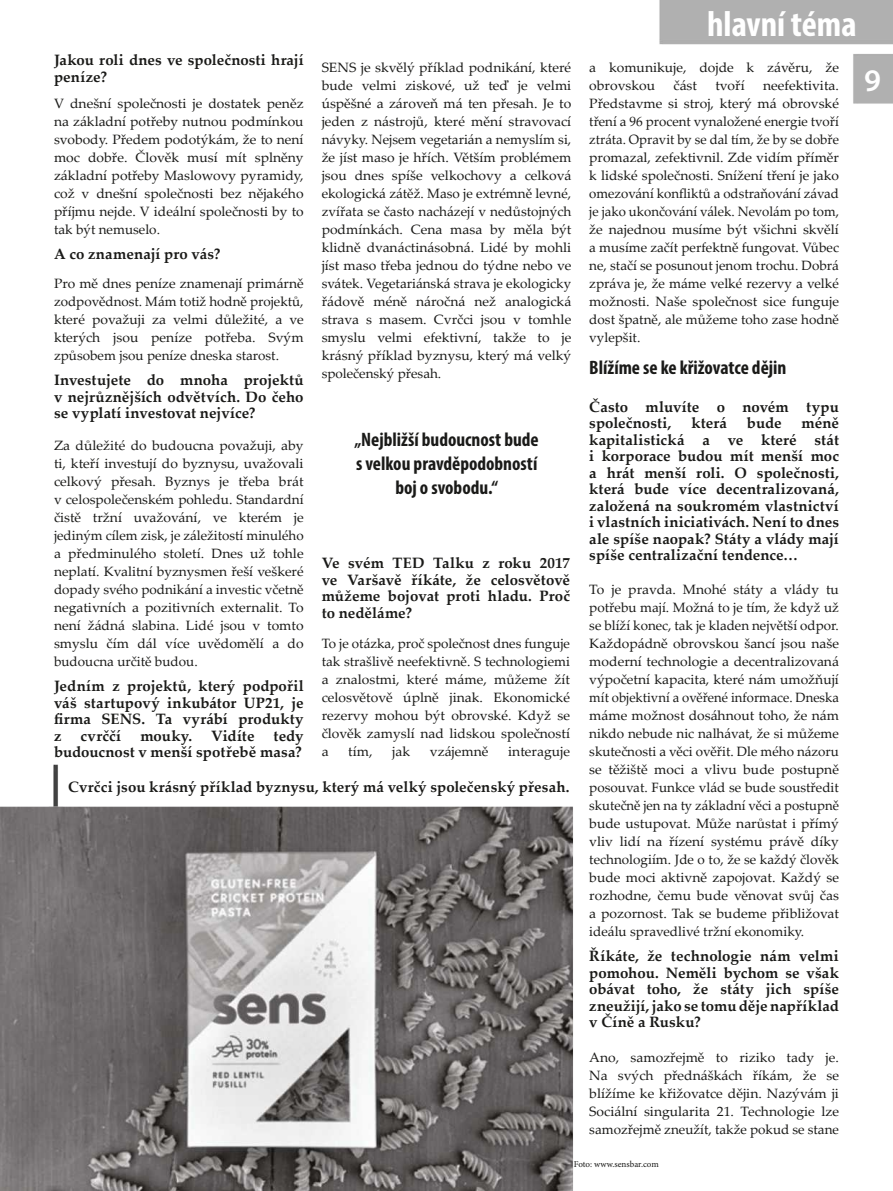
<style>
.page{position:relative;width:893px;height:1191px;background:#fff}
.page>*{position:absolute;margin:0;border:0;box-sizing:border-box;transform-origin:0 0}
.t1{font:700 condensed 36px "Myriad Pro";color:#fff}
.t2{font:600 31.5px "Myriad Pro";color:#fff}
.t3{font:700 condensed 19.5px/24px "Myriad Pro";color:#1a1a18;text-align:center}
.t4{font:700 15px/16.5px "Palatino Linotype";letter-spacing:.005em;color:#1a1a18;text-align:justify}
.t5{font:13.5px/18px "Palatino Linotype";color:#1a1a18;text-align:justify}
.t6{font:9px "Minion Pro";color:#1a1a18}
</style>
<div class="page">
<img style="left:0;top:0;width:893px;height:1191px">
<p class="t4" style="left:54px;top:53px;width:251px">Jakou roli dnes ve společnosti hrají peníze?</p>
<p class="t5" style="left:54px;top:96px;width:251px">V dnešní společnosti je dostatek peněz na základní potřeby nutnou podmínkou svobody. Předem podotýkám, že to není moc dobře. Člověk musí mít splněny základní potřeby Maslowovy pyramidy, což v dnešní společnosti bez nějakého příjmu nejde. V ideální společnosti by to tak být nemuselo.</p>
<p class="t4" style="left:54px;top:247px;width:168px">A co znamenají pro vás?</p>
<p class="t5" style="left:54px;top:276px;width:251px">Pro mě dnes peníze znamenají primárně zodpovědnost. Mám totiž hodně projektů, které považuji za velmi důležité, a ve kterých jsou peníze potřeba. Svým způsobem jsou peníze dneska starost.</p>
<p class="t4" style="left:54px;top:373px;width:251px">Investujete do mnoha projektů v nejrůznějších odvětvích. Do čeho se vyplatí investovat nejvíce?</p>
<p class="t5" style="left:54px;top:438px;width:251px">Za důležité do budoucna považuji, aby ti, kteří investují do byznysu, uvažovali celkový přesah. Byznys je třeba brát v celospolečenském pohledu. Standardní čistě tržní uvažování, ve kterém je jediným cílem zisk, je záležitostí minulého a předminulého století. Dnes už tohle neplatí. Kvalitní byznysmen řeší veškeré dopady svého podnikání a investic včetně negativních a pozitivních externalit. To není žádná slabina. Lidé jsou v tomto smyslu čím dál více uvědomělí a do budoucna určitě budou.</p>
<p class="t4" style="left:54px;top:679px;width:251px">Jedním z projektů, který podpořil váš startupový inkubátor UP21, je firma SENS. Ta vyrábí produkty z</p>
<p class="t4" style="left:81px;top:729px;width:42px">cvrččí</p>
<p class="t4" style="left:140px;top:729px;width:53px">mouky.</p>
<p class="t4" style="left:211px;top:729px;width:45px">Vidíte</p>
<p class="t4" style="left:54px;top:729px;width:251px;text-align:right">tedy<br>budoucnost v menší spotřebě masa?</p>
<p class="t5" style="left:322px;top:60px;width:251px">SENS je skvělý příklad podnikání, které bude velmi ziskové, už teď je velmi úspěšné a zároveň má ten přesah. Je to jeden z nástrojů, které mění stravovací návyky. Nejsem vegetarián a nemyslím si, že jíst maso je hřích. Větším problémem jsou dnes spíše velkochovy a celková ekologická zátěž. Maso je extrémně levné, zvířata se často nacházejí v nedůstojných podmínkách. Cena masa by měla být klidně dvanáctinásobná. Lidé by mohli jíst maso třeba jednou do týdne nebo ve svátek. Vegetariánská strava je ekologicky řádově méně náročná než analogická strava s masem. Cvrčci jsou v tomhle smyslu velmi efektivní, takže to je krásný příklad byznysu, který má velký společenský přesah.</p>
<h3 class="t3" style="left:355px;top:427px;width:186px">„Nejbližší budoucnost bude s velkou pravděpodobností boj o svobodu.“</h3>
<p class="t4" style="left:322px;top:556px;width:250px">Ve svém TED Talku z roku 2017 ve Varšavě říkáte, že celosvětově můžeme bojovat proti hladu. Proč to neděláme?</p>
<p class="t5" style="left:322px;top:636px;width:250px">To je otázka, proč společnost dnes funguje tak strašlivě neefektivně. S technologiemi a znalostmi, které máme, můžeme žít celosvětově úplně jinak. Ekonomické rezervy mohou být obrovské. Když se člověk zamyslí nad lidskou společností a</p>
<p class="t5" style="left:348px;top:744px;width:26px">tím,</p>
<p class="t5" style="left:392px;top:744px;width:19px">jak</p>
<p class="t5" style="left:430px;top:744px;width:60px">vzájemně</p>
<p class="t5" style="left:508px;top:744px;width:63px">interaguje</p>
<p class="t4" style="left:68px;top:780px;width:503px">Cvrčci jsou krásný příklad byznysu, který má velký společenský přesah.</p>
<h1 class="t1" style="left:707px;top:1px;width:151px">hlavní téma</h1>
<p class="t5" style="left:589px;top:60px;width:251px">a komunikuje, dojde k závěru, že obrovskou</p>
<p class="t5" style="left:673px;top:78px;width:25px">část</p>
<p class="t5" style="left:715px;top:78px;width:31px">tvoří</p>
<p class="t5" style="left:589px;top:78px;width:251px;text-indent:174px">neefektivita.<br>Představme si stroj, který má obrovské tření a 96 procent vynaložené energie tvoří ztráta. Opravit by se dal tím, že by se dobře promazal, zefektivnil. Zde vidím příměr k lidské společnosti. Snížení tření je jako omezování konfliktů a odstraňování závad je jako ukončování válek. Nevolám po tom, že najednou musíme být všichni skvělí a musíme začít perfektně fungovat. Vůbec ne, stačí se posunout jenom trochu. Dobrá zpráva je, že máme velké rezervy a velké možnosti. Naše společnost sice funguje dost špatně, ale můžeme toho zase hodně vylepšit.</p>
<h3 class="t3" style="left:589px;top:355px;width:199px">Blížíme se ke křižovatce dějin</h3>
<p class="t4" style="left:589px;top:400px;width:251px">Často mluvíte o novém typu společnosti,</p>
<p class="t4" style="left:589px;top:417px;width:251px;text-indent:212px">méně kapitalistická a ve které stát i korporace budou mít menší moc a hrát menší roli. O společnosti, která bude více decentralizovaná, založená na soukromém vlastnictví i vlastních iniciativách. Není to dnes ale spíše naopak? Státy a vlády mají spíše centralizační tendence…</p>
<p class="t5" style="left:589px;top:582px;width:251px">To je pravda. Mnohé státy a vlády tu potřebu mají. Možná to je tím, že když už se blíží konec, tak je kladen největší odpor.<br>Každopádně obrovskou šancí jsou naše moderní technologie a decentralizovaná výpočetní kapacita, které nám umožňují mít objektivní a ověřené informace. Dneska máme možnost dosáhnout toho, že nám nikdo nebude nic nalhávat, že si můžeme skutečnosti a věci ověřit. Dle mého názoru se těžiště moci a vlivu bude postupně posouvat. Funkce vlád se bude soustředit skutečně jen na ty základní věci a postupně bude ustupovat. Může narůstat i přímý vliv lidí na řízení systému právě díky technologiím. Jde o to, že se každý člověk bude moci aktivně zapojovat. Každý se rozhodne, čemu bude věnovat svůj čas a pozornost. Tak se budeme přibližovat ideálu spravedlivé tržní ekonomiky.</p>
<p class="t4" style="left:589px;top:949px;width:251px">Říkáte, že technologie nám velmi pomohou. Neměli bychom se však obávat toho, že státy jich spíše zneužijí, jako se tomu děje například v Číně a Rusku?</p>
<p class="t5" style="left:589px;top:1050px;width:251px">Ano, samozřejmě to riziko tady je.<br>Na svých přednáškách říkám, že se blížíme ke křižovatce dějin. Nazývám ji Sociální singularita 21. Technologie lze samozřejmě zneužít, takže pokud se stane</p>
<p class="t4" style="left:691px;top:417px;width:37px">která</p>
<p class="t4" style="left:747px;top:417px;width:36px">bude</p>
<p class="t6" style="left:574px;top:1158px;width:86px">Foto: www.sensbar.com</p>
<h2 class="t2" style="left:864px;top:60px;width:18px">9</h2>
</div>
